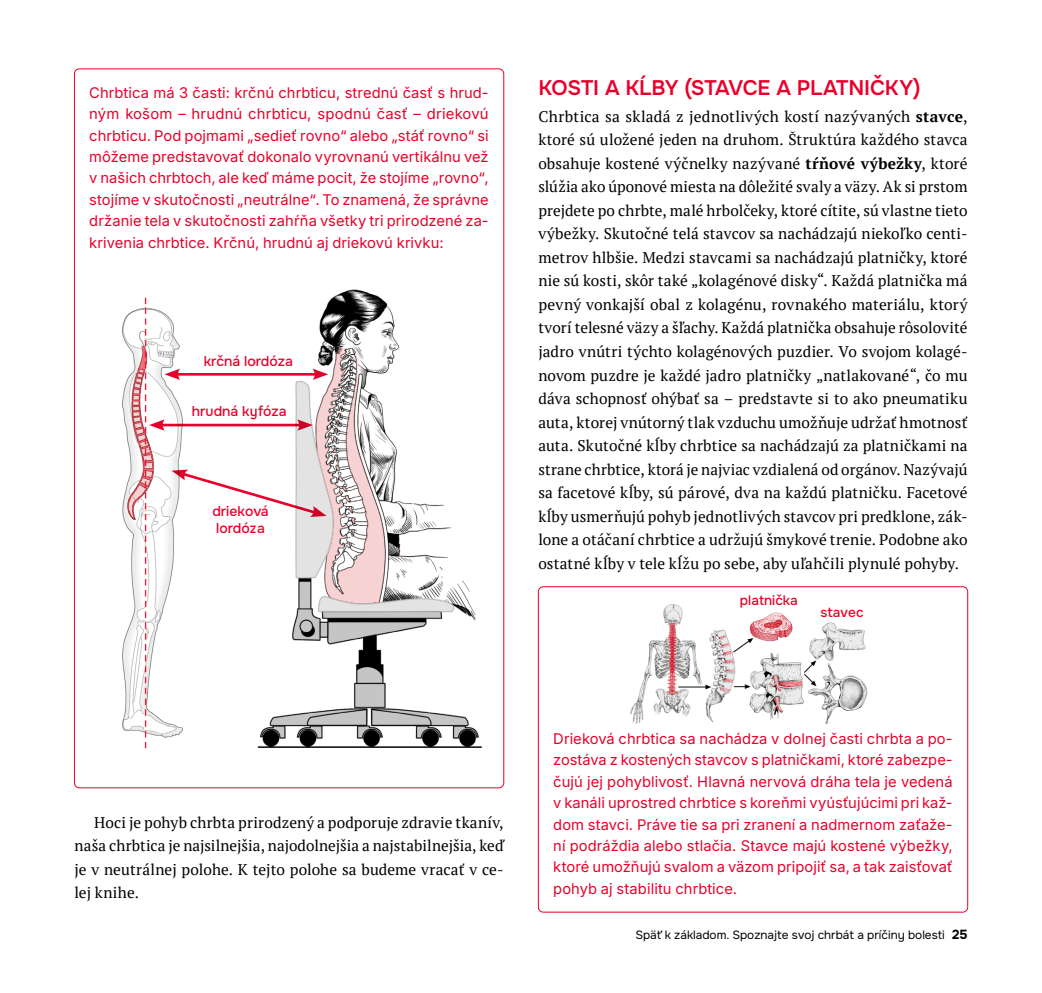
<style>
.page{position:relative;width:1042px;height:993px;background:#fff}
.page>*{position:absolute;margin:0;border:0;box-sizing:border-box;transform-origin:0 0}
.t1{font:21px "Onest";letter-spacing:-.005em;color:#e8002a}
.t2{font:15.4px/23.4px "PT Serif";letter-spacing:.01em;color:#000;text-align:justify}
.t3{font:14.7px/21.3px "Inter";letter-spacing:.005em;color:#e8002a;text-align:justify}
.t4{font:14px/16.8px "Onest";color:#e8002a}
.t5{font:13.65px "Onest";color:#e8002a}
.t6{font:11.9px "Onest";color:#000}
.s1{font-weight:700}
.s2{font-size:13.12px}
</style>
<div class="page">
<div style="left:538px;top:586px;width:430px;height:326px;border:1px solid #e8002a;border-radius:5px"></div>
<img style="left:122px;top:297px;width:77px;height:452px">
<img style="left:256px;top:289px;width:226px;height:459px">
<svg style="left:172px;top:469px;width:155px;height:48px"></svg>
<hr style="left:175px;top:373px;width:142px;height:2px;background:#e8002a">
<svg style="left:164px;top:368px;width:16px;height:12px"></svg>
<svg style="left:312px;top:368px;width:16px;height:12px"></svg>
<hr style="left:160px;top:423px;width:142px;height:3px;background:#e8002a">
<svg style="left:149px;top:419px;width:16px;height:11px"></svg>
<svg style="left:297px;top:419px;width:16px;height:11px"></svg>
<img style="left:630px;top:604px;width:238px;height:120px">
<p class="t3" style="left:89px;top:81px;width:401px">Chrbtica má 3 časti: krčnú chrbticu, strednú časť s hrud&shy;ným košom – hrudnú chrbticu, spodnú časť – driekovú chrbticu. Pod pojmami „sedieť rovno“ alebo „stáť rovno“ si môžeme predstavovať dokonalo vyrovnanú vertikálnu vež v našich chrbtoch, ale keď máme pocit, že stojíme „rovno“, stojíme v skutočnosti „neutrálne“. To znamená, že správne držanie tela v skutočnosti zahŕňa všetky tri prirodzené za&shy;krivenia chrbtice. Krčnú, hrudnú aj driekovú krivku:</p>
<p class="t4" style="left:204px;top:352px;width:91px">krčná lordóza</p>
<p class="t4" style="left:192px;top:403px;width:96px">hrudná kyfóza</p>
<p class="t4" style="left:212px;top:503px;width:58px">drieková lordóza</p>
<h1 class="t1" style="left:538px;top:74px;width:384px">KOSTI A KĹBY (STAVCE A PLATNIČKY)</h1>
<p class="t2" style="left:538px;top:104px;width:431px">Chrbtica sa skladá z jednotlivých kostí nazývaných <span class="s1">stavce</span>, ktoré sú uložené jeden na druhom. Štruktúra každého stavca obsahuje kostené výčnelky nazývané <span class="s1">tŕňové výbežky</span>, ktoré slúžia ako úponové miesta na dôležité svaly a väzy. Ak si prstom prejdete po chrbte, malé hrbolčeky, ktoré cítite, sú vlastne tieto výbežky. Skutočné telá stavcov sa nachádzajú niekoľko centi&shy;metrov hlbšie. Medzi stavcami sa nachádzajú platničky, ktoré nie sú kosti, skôr také „kolagénové disky“. Každá platnička má pevný vonkajší obal z kolagénu, rovnakého materiálu, ktorý tvorí telesné väzy a šľachy. Každá platnička obsahuje rôsolovité jadro vnútri týchto kolagénových puzdier. Vo svojom kolagé&shy;novom puzdre je každé jadro platničky „natlakované“, čo mu dáva schopnosť ohýbať sa – predstavte si to ako pneumatiku auta, ktorej vnútorný tlak vzduchu umožňuje udržať hmotnosť auta. Skutočné kĺby chrbtice sa nachádzajú za platničkami na strane chrbtice, ktorá je najviac vzdialená od orgánov. Nazývajú sa facetové kĺby, sú párové, dva na každú platničku. Facetové kĺby usmerňujú pohyb jednotlivých stavcov pri predklone, zák&shy;lone a otáčaní chrbtice a udržujú šmykové trenie. Podobne ako ostatné kĺby v tele kĺžu po sebe, aby uľahčili plynulé pohyby.</p>
<p class="t5" style="left:740px;top:592px;width:59px">platnička</p>
<p class="t5" style="left:820px;top:603px;width:45px">stavec</p>
<p class="t2" style="left:74px;top:810px;width:431px;text-indent:20px">Hoci je pohyb chrbta prirodzený a podporuje zdravie tkanív, naša chrbtica je najsilnejšia, najodolnejšia a najstabilnejšia, keď je v neutrálnej polohe. K tejto polohe sa budeme vracať v ce&shy;lej knihe.</p>
<p class="t3" style="left:553px;top:727px;width:401px">Drieková chrbtica sa nachádza v dolnej časti chrbta a po&shy;zostáva z kostených stavcov s platničkami, ktoré zabezpe&shy;čujú jej pohyblivosť. Hlavná nervová dráha tela je vedená v kanáli uprostred chrbtice s koreňmi vyúsťujúcimi pri kaž&shy;dom stavci. Práve tie sa pri zranení a nadmernom zaťaže&shy;ní podráždia alebo stlačia. Stavce majú kostené výbežky, ktoré umožňujú svalom a väzom pripojiť sa, a tak zaisťovať pohyb aj stabilitu chrbtice.</p>
<p class="t6" style="left:635px;top:927px;width:334px">Späť k základom. Spoznajte svoj chrbát a príčiny bolesti <span class="s2">25</span></p>
</div>
